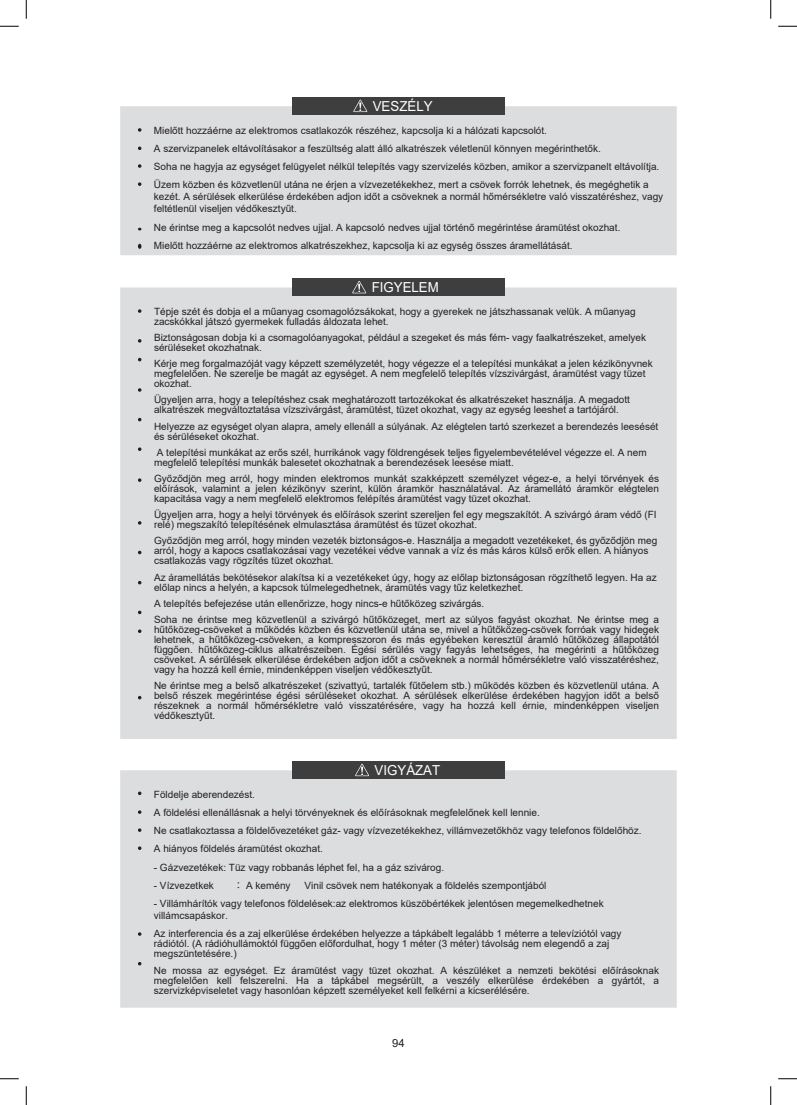
<style>
.page{position:relative;width:797px;height:1105px;background:#fff}
.page>*{position:absolute;margin:0;border:0;box-sizing:border-box;transform-origin:0 0}
.t1{font:15px "Arial";color:#231f20}
.t2{font:13.75px "Arial";color:#fff}
.t3{font:11.25px "Arial";color:#231f20}
.t4{font:10px/10px "Arial";color:#231f20}
.s1{font-family:"Koz Min Pr 6 N"}
</style>
<div class="page">
<div style="left:120px;top:106px;width:556px;height:149px;background:#dcdddf"></div>
<div style="left:292px;top:97px;width:213px;height:18px;background:#3e3e3f"></div>
<svg style="left:353px;top:100px;width:14px;height:12px"></svg>
<svg style="left:138px;top:128px;width:3px;height:4px"></svg>
<svg style="left:138px;top:164px;width:3px;height:4px"></svg>
<svg style="left:138px;top:182px;width:3px;height:4px"></svg>
<svg style="left:138px;top:244px;width:3px;height:5px"></svg>
<div style="left:120px;top:287px;width:556px;height:452px;background:#dcdddf"></div>
<div style="left:292px;top:278px;width:213px;height:18px;background:#3e3e3f"></div>
<svg style="left:352px;top:281px;width:14px;height:12px"></svg>
<svg style="left:138px;top:309px;width:3px;height:4px"></svg>
<svg style="left:138px;top:339px;width:3px;height:4px"></svg>
<svg style="left:138px;top:388px;width:3px;height:4px"></svg>
<svg style="left:138px;top:447px;width:3px;height:4px"></svg>
<svg style="left:138px;top:478px;width:3px;height:4px"></svg>
<svg style="left:138px;top:521px;width:3px;height:4px"></svg>
<svg style="left:138px;top:629px;width:3px;height:4px"></svg>
<div style="left:120px;top:770px;width:556px;height:238px;background:#dcdddf"></div>
<div style="left:292px;top:761px;width:213px;height:18px;background:#3e3e3f"></div>
<svg style="left:355px;top:764px;width:14px;height:12px"></svg>
<svg style="left:138px;top:791px;width:3px;height:4px"></svg>
<svg style="left:138px;top:810px;width:3px;height:4px"></svg>
<svg style="left:138px;top:828px;width:3px;height:4px"></svg>
<svg style="left:138px;top:846px;width:3px;height:4px"></svg>
<svg style="left:138px;top:932px;width:3px;height:4px"></svg>
<svg style="left:0;top:25px;width:19px;height:2px"></svg>
<svg style="left:778px;top:25px;width:19px;height:2px"></svg>
<svg style="left:0;top:1078px;width:19px;height:1px"></svg>
<svg style="left:778px;top:1078px;width:19px;height:1px"></svg>
<svg style="left:25px;top:0;width:2px;height:19px"></svg>
<svg style="left:25px;top:1086px;width:2px;height:19px"></svg>
<svg style="left:770px;top:0;width:1px;height:19px"></svg>
<svg style="left:770px;top:1086px;width:1px;height:19px"></svg>
<p class="t2" style="left:373px;top:96px;width:61px">VESZÉLY</p>
<p class="t4" style="left:154px;top:121px;width:507px;line-height:18.2px">Mielőtt hozzáérne az elektromos csatlakozók részéhez, kapcsolja ki a hálózati kapcsolót.<br>A szervizpanelek eltávolításakor a feszültség alatt álló alkatrészek véletlenül könnyen megérinthetők.<br>Soha ne hagyja az egységet felügyelet nélkül telepítés vagy szervizelés közben, amikor a szervizpanelt eltávolítja.<br>Üzem közben és közvetlenül utána ne érjen a vízvezetékekhez, mert a csövek forrók lehetnek, és megéghetik a</p>
<p class="t4" style="left:154px;top:191px;width:511px;line-height:12px">kezét. A sérülések elkerülése érdekében adjon időt a csöveknek a normál hőmérsékletre való visszatéréshez, vagy feltétlenül viseljen védőkesztyűt.</p>
<p class="t4" style="left:154px;top:218px;width:468px;line-height:18.2px">Ne érintse meg a kapcsolót nedves ujjal. A kapcsoló nedves ujjal történő megérintése áramütést okozhat.<br>Mielőtt hozzáérne az elektromos alkatrészekhez, kapcsolja ki az egység összes áramellátását.</p>
<p class="t2" style="left:371px;top:278px;width:69px">FIGYELEM</p>
<p class="t4" style="left:154px;top:306px;width:483px">Tépje szét és dobja el a műanyag csomagolózsákokat, hogy a gyerekek ne játszhassanak velük. A műanyag zacskókkal játszó gyermekek fulladás áldozata lehet.</p>
<p class="t4" style="left:154px;top:332px;width:493px">Biztonságosan dobja ki a csomagolóanyagokat, például a szegeket és más fém- vagy faalkatrészeket, amelyek sérüléseket okozhatnak.</p>
<p class="t4" style="left:154px;top:359px;width:500px">Kérje meg forgalmazóját vagy képzett személyzetét, hogy végezze el a telepítési munkákat a jelen kézikönyvnek megfelelően. Ne szerelje be magát az egységet. A nem megfelelő telepítés vízszivárgást, áramütést vagy tüzet okozhat.</p>
<p class="t4" style="left:154px;top:395px;width:477px">Ügyeljen arra, hogy a telepítéshez csak meghatározott tartozékokat és alkatrészeket használja. A megadott alkatrészek megváltoztatása vízszivárgást, áramütést, tüzet okozhat, vagy az egység leeshet a tartójáról.</p>
<p class="t4" style="left:154px;top:421px;width:506px">Helyezze az egységet olyan alapra, amely ellenáll a súlyának. Az elégtelen tartó szerkezet a berendezés leesését és sérüléseket okozhat.</p>
<p class="t4" style="left:154px;top:447px;width:494px">A telepítési munkákat az erős szél, hurrikánok vagy földrengések teljes figyelembevételével végezze el. A nem megfelelő telepítési munkák balesetet okozhatnak a berendezések leesése miatt.</p>
<p class="t4" style="left:154px;top:473px;width:506px;text-align:justify">Győződjön meg arról, hogy minden elektromos munkát szakképzett személyzet végez-e, a helyi törvények és előírások, valamint a jelen kézikönyv szerint, külön áramkör használatával. Az áramellátó áramkör elégtelen kapacitása vagy a nem megfelelő elektromos felépítés áramütést vagy tüzet okozhat.</p>
<p class="t4" style="left:154px;top:510px;width:504px">Ügyeljen arra, hogy a helyi törvények és előírások szerint szereljen fel egy megszakítót. A szivárgó áram védő (FI relé) megszakító telepítésének elmulasztása áramütést és tüzet okozhat.</p>
<p class="t4" style="left:154px;top:536px;width:505px">Győződjön meg arról, hogy minden vezeték biztonságos-e. Használja a megadott vezetékeket, és győződjön meg arról, hogy a kapocs csatlakozásai vagy vezetékei védve vannak a víz és más káros külső erők ellen. A hiányos csatlakozás vagy rögzítés tüzet okozhat.</p>
<p class="t4" style="left:154px;top:572px;width:504px">Az áramellátás bekötésekor alakítsa ki a vezetékeket úgy, hogy az előlap biztonságosan rögzíthető legyen. Ha az előlap nincs a helyén, a kapcsok túlmelegedhetnek, áramütés vagy tűz keletkezhet.</p>
<p class="t4" style="left:154px;top:595px;width:506px;line-height:16.2px">A telepítés befejezése után ellenőrizze, hogy nincs-e hűtőközeg szivárgás.<br>Soha ne érintse meg közvetlenül a szivárgó hűtőközeget, mert az súlyos fagyást okozhat. Ne érintse meg a</p>
<p class="t4" style="left:154px;top:624px;width:506px;text-align:justify">hűtőközeg-csöveket a működés közben és közvetlenül utána se, mivel a hűtőközeg-csövek forróak vagy hidegek lehetnek, a hűtőközeg-csöveken, a kompresszoron és más egyébeken keresztül áramló hűtőközeg állapotától függően. hűtőközeg-ciklus alkatrészeiben. Égési sérülés vagy fagyás lehetséges, ha megérinti a hűtőközeg csöveket. A sérülések elkerülése érdekében adjon időt a csöveknek a normál hőmérsékletre való visszatéréshez, vagy ha hozzá kell érnie, mindenképpen viseljen védőkesztyűt.</p>
<p class="t4" style="left:154px;top:681px;width:506px;text-align:justify">Ne érintse meg a belső alkatrészeket (szivattyú, tartalék fűtőelem stb.) működés közben és közvetlenül utána. A belső részek megérintése égési sérüléseket okozhat. A sérülések elkerülése érdekében hagyjon időt a belső részeknek a normál hőmérsékletre való visszatérésére, vagy ha hozzá kell érnie, mindenképpen viseljen védőkesztyűt.</p>
<p class="t2" style="left:374px;top:760px;width:67px">VIGYÁZAT</p>
<p class="t4" style="left:154px;top:785px;width:489px;line-height:18.2px">Földelje aberendezést.<br>A földelési ellenállásnak a helyi törvényeknek és előírásoknak megfelelőnek kell lennie.<br>Ne csatlakoztassa a földelővezetéket gáz- vagy vízvezetékekhez, villámvezetőkhöz vagy telefonos földelőhöz.<br>A hiányos földelés áramütést okozhat.</p>
<p class="t4" style="left:154px;top:862px;width:292px">- Gázvezetékek: Tüz vagy robbanás léphet fel, ha a gáz szivárog.</p>
<p class="t4" style="left:154px;top:880px;width:62px">- Víízvezetékek</p>
<p class="t4" style="left:233px;top:880px;width:59px"><span class="s1">：</span> A kemény</p>
<p class="t4" style="left:304px;top:880px;width:243px">Vinil csövek nem hatékonyak a földelés szempontjából</p>
<p class="t4" style="left:154px;top:897px;width:451px;line-height:12px">- Villámhárítók vagy telefonos földelések:az elektromos küszöbértékek jelentósen megemelkedhetnek villámcsapáskor.</p>
<p class="t4" style="left:154px;top:929px;width:469px">Az interferencia és a zaj elkerülése érdekében helyezze a tápkábelt legalább 1 méterre a televíziótól vagy rádiótól. (A rádióhullámoktól függően előfordulhat, hogy 1 méter (3 méter) távolság nem elegendő a zaj megszüntetésére.)</p>
<p class="t4" style="left:154px;top:965px;width:506px;text-align:justify">Ne mossa az egységet. Ez áramütést vagy tüzet okozhat. A készüléket a nemzeti bekötési előírásoknak megfelelően kell felszerelni. Ha a tápkábel megsérült, a veszély elkerülése érdekében a gyártót, a szervizképviseletet vagy hasonlóan képzett személyeket kell felkérni a kicserélésére.</p>
<p class="t3" style="left:392px;top:1035px;width:14px">94</p>
<p class="t1" style="left:388px;top:1035px;width:18px">03</p>
</div>
